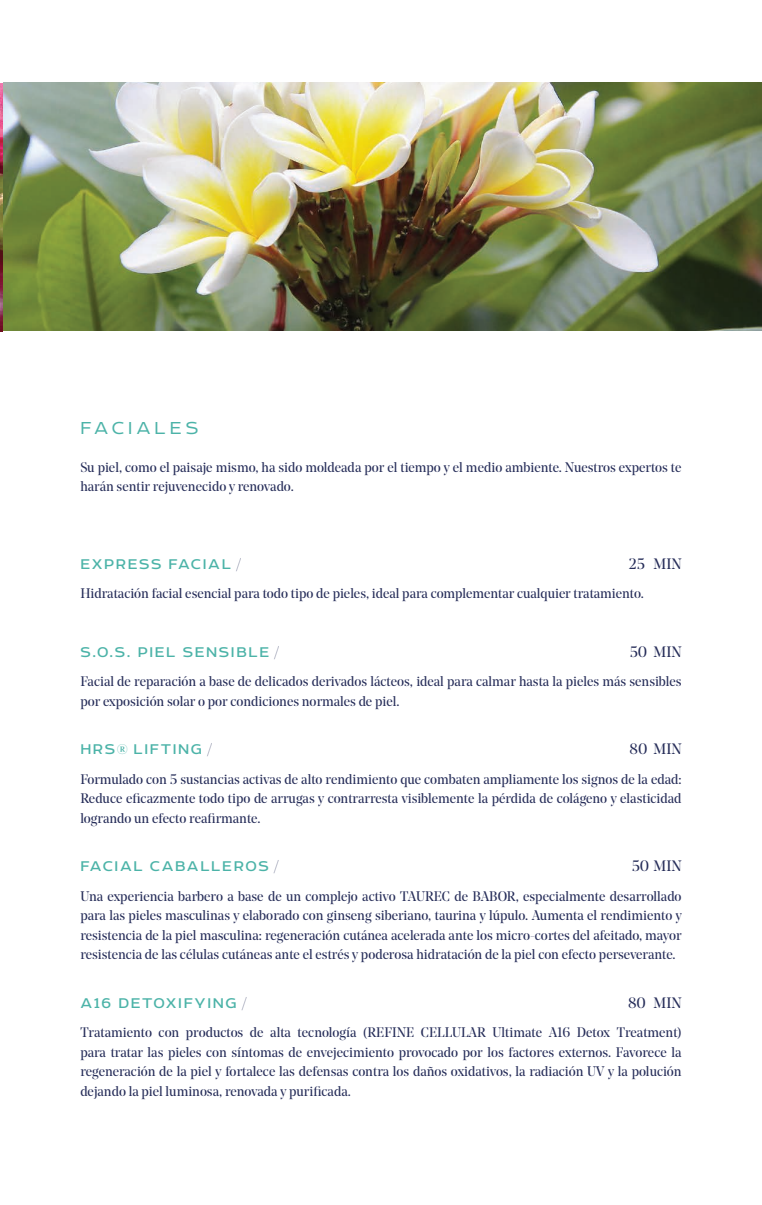
<style>
.page{position:relative;width:762px;height:1205px;background:#fff}
.page>*{position:absolute;margin:0;border:0;box-sizing:border-box;transform-origin:0 0}
.t1{font:300 20px "Echoes Sans";letter-spacing:.195em;color:#4cb3a8}
.t2{font:16.25px "Echoes Sans";letter-spacing:.1em;color:#4cb3a8}
.t3{font:15px "Noe Display";color:#262d59}
.t4{font:13.75px/19.5px "Noe Display";color:#262d59;text-align:justify}
.s1{font-family:"Noe Display";font-size:15px;color:#262d59}
.s2{font-family:"Noe Display";font-size:13.75px}
</style>
<div class="page">
<img style="left:0;top:82px;width:762px;height:249px">
<p class="t1" style="left:80px;top:417px;width:120px">FACIALES</p>
<p class="t4" style="left:80px;top:457px;width:603px">Su piel, como el paisaje mismo, ha sido moldeada por el tiempo y el medio ambiente. Nuestros expertos te harán sentir rejuvenecido y renovado.</p>
<p class="t2" style="left:80px;top:555px;width:163px">EXPRESS FACIAL <span class="s1">/</span></p>
<p class="t3" style="left:629px;top:555px;width:54px">25 MIN</p>
<p class="t4" style="left:80px;top:584px;width:565px">Hidratación facial esencial para todo tipo de pieles, ideal para complementar cualquier tratamiento.</p>
<p class="t2" style="left:80px;top:643px;width:201px">S.O.S. PIEL SENSIBLE <span class="s1">/</span></p>
<p class="t3" style="left:630px;top:642px;width:53px">50 MIN</p>
<p class="t4" style="left:80px;top:671px;width:603px">Facial de reparación a base de delicados derivados lácteos, ideal para calmar hasta la pieles más sensibles por exposición solar o por condiciones normales de piel.</p>
<p class="t2" style="left:80px;top:740px;width:134px">HRS<span class="s2">®</span> LIFTING <span class="s1">/</span></p>
<p class="t3" style="left:629px;top:740px;width:54px">80 MIN</p>
<p class="t4" style="left:80px;top:769px;width:603px">Formulado con 5 sustancias activas de alto rendimiento que combaten ampliamente los signos de la edad:<br>Reduce eficazmente todo tipo de arrugas y contrarresta visiblemente la pérdida de colágeno y elasticidad logrando un efecto reafirmante.</p>
<p class="t2" style="left:80px;top:857px;width:200px">FACIAL CABALLEROS <span class="s1">/</span></p>
<p class="t3" style="left:632px;top:857px;width:51px">50 MIN</p>
<p class="t4" style="left:80px;top:886px;width:603px">Una experiencia barbero a base de un complejo activo TAUREC de BABOR, especialmente desarrollado para las pieles masculinas y elaborado con ginseng siberiano, taurina y lúpulo. Aumenta el rendimiento y resistencia de la piel masculina: regeneración cutánea acelerada ante los micro-cortes del afeitado, mayor resistencia de las células cutáneas ante el estrés y poderosa hidratación de la piel con efecto perseverante.</p>
<p class="t2" style="left:80px;top:994px;width:168px">A16 DETOXIFYING <span class="s1">/</span></p>
<p class="t3" style="left:628px;top:993px;width:55px">80 MIN</p>
<p class="t4" style="left:80px;top:1022px;width:603px">Tratamiento con productos de alta tecnología (REFINE CELLULAR Ultimate A16 Detox Treatment) para tratar las pieles con síntomas de envejecimiento provocado por los factores externos. Favorece la regeneración de la piel y fortalece las defensas contra los daños oxidativos, la radiación UV y la polución dejando la piel luminosa, renovada y purificada.</p>
</div>
